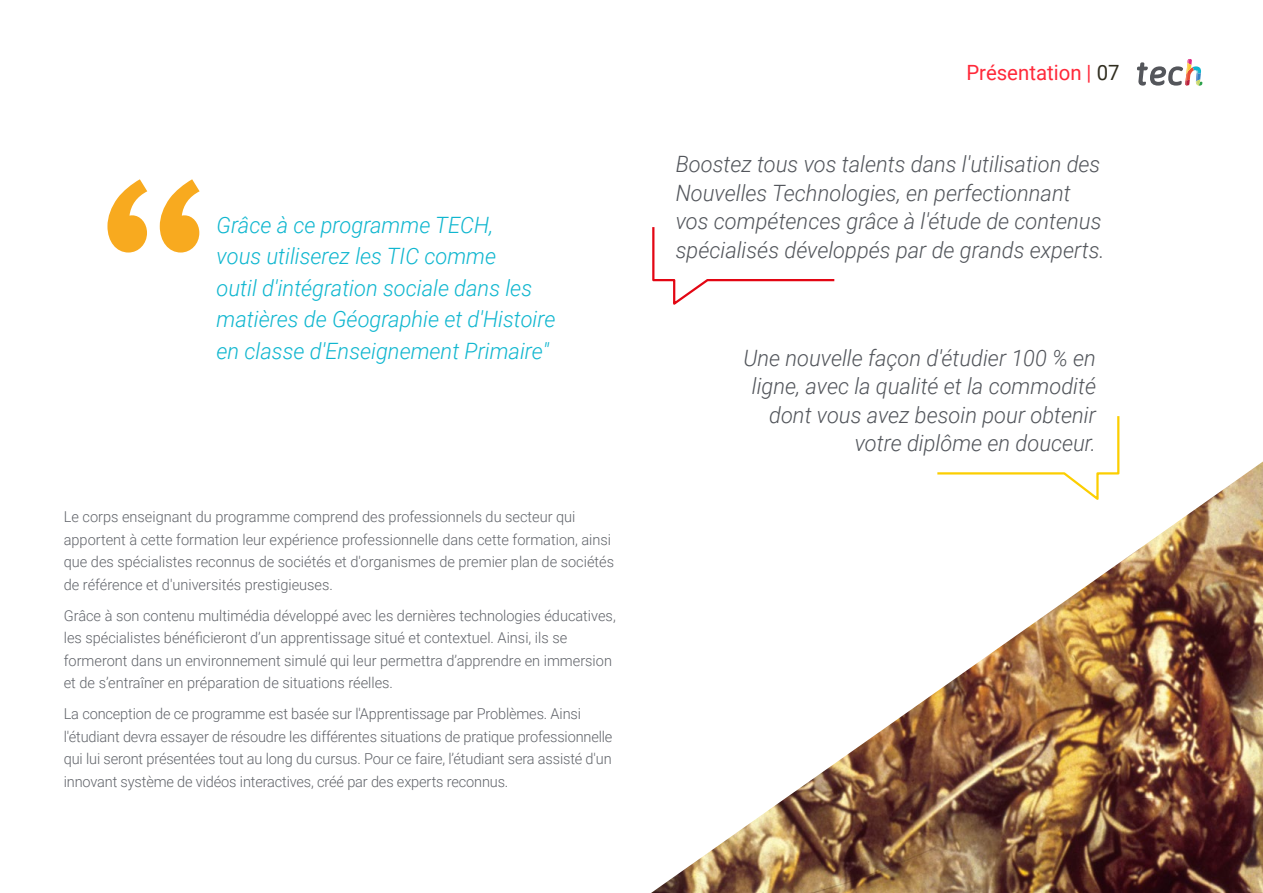
<style>
.page{position:relative;width:1263px;height:893px;background:#fff}
.page>*{position:absolute;margin:0;border:0;box-sizing:border-box;transform-origin:0 0}
.t1{font:italic 300 22.5px/28.5px "Roboto";color:#52555b;text-align:right}
.t2{font:italic 300 22.5px/31.5px "Roboto";color:#0fb6cf}
.t3{font:21px "Roboto";color:#ff293a}
.t4{font:300 15px/22.5px "Roboto";color:#61646a}
.s1{color:#312e20}
</style>
<div class="page">
<svg style="left:107px;top:179px;width:93px;height:74px"></svg>
<img style="left:651px;top:461px;width:612px;height:432px">
<svg style="left:935px;top:416px;width:185px;height:87px"></svg>
<svg style="left:652px;top:227px;width:183px;height:78px"></svg>
<svg style="left:1137px;top:59px;width:65px;height:27px"></svg>
<h1 class="t2" style="left:217px;top:208px;width:340px">Grâce à ce programme TECH,<br>vous utiliserez les TIC comme<br>outil d'intégration sociale dans les matières de Géographie et d'Histoire en classe d'Enseignement Primaire"</h1>
<p class="t4" style="left:64px;top:505px;width:552px">Le corps enseignant du programme comprend des professionnels du secteur qui apportent à cette formation leur expérience professionnelle dans cette formation, ainsi que des spécialistes reconnus de sociétés et d'organismes de premier plan de sociétés de référence et d'universités prestigieuses.</p>
<p class="t4" style="left:64px;top:603px;width:553px">Grâce à son contenu multimédia développé avec les dernières technologies éducatives, les spécialistes bénéficieront d’un apprentissage situé et contextuel. Ainsi, ils se formeront dans un environnement simulé qui leur permettra d’apprendre en immersion et de s’entraîner en préparation de situations réelles.</p>
<p class="t4" style="left:64px;top:702px;width:550px">La conception de ce programme est basée sur l'Apprentissage par Problèmes. Ainsi l'étudiant devra essayer de résoudre les différentes situations de pratique professionnelle qui lui seront présentées tout au long du cursus. Pour ce faire, l’étudiant sera assisté d'un innovant système de vidéos interactives, créé par des experts reconnus.</p>
<h2 class="t3" style="left:966px;top:57px;width:155px">Présentation | <span class="s1">07</span></h2>
<h1 class="t1" style="left:676px;top:149px;width:430px;text-align:left">Boostez tous vos talents dans l'utilisation des Nouvelles Technologies, en perfectionnant vos compétences grâce à l'étude de contenus spécialisés développés par de grands experts.</h1>
<h1 class="t1" style="left:743px;top:343px;width:354px">Une nouvelle façon d'étudier 100 % en ligne, avec la qualité et la commodité dont vous avez besoin pour obtenir votre diplôme en douceur.</h1>
</div>
